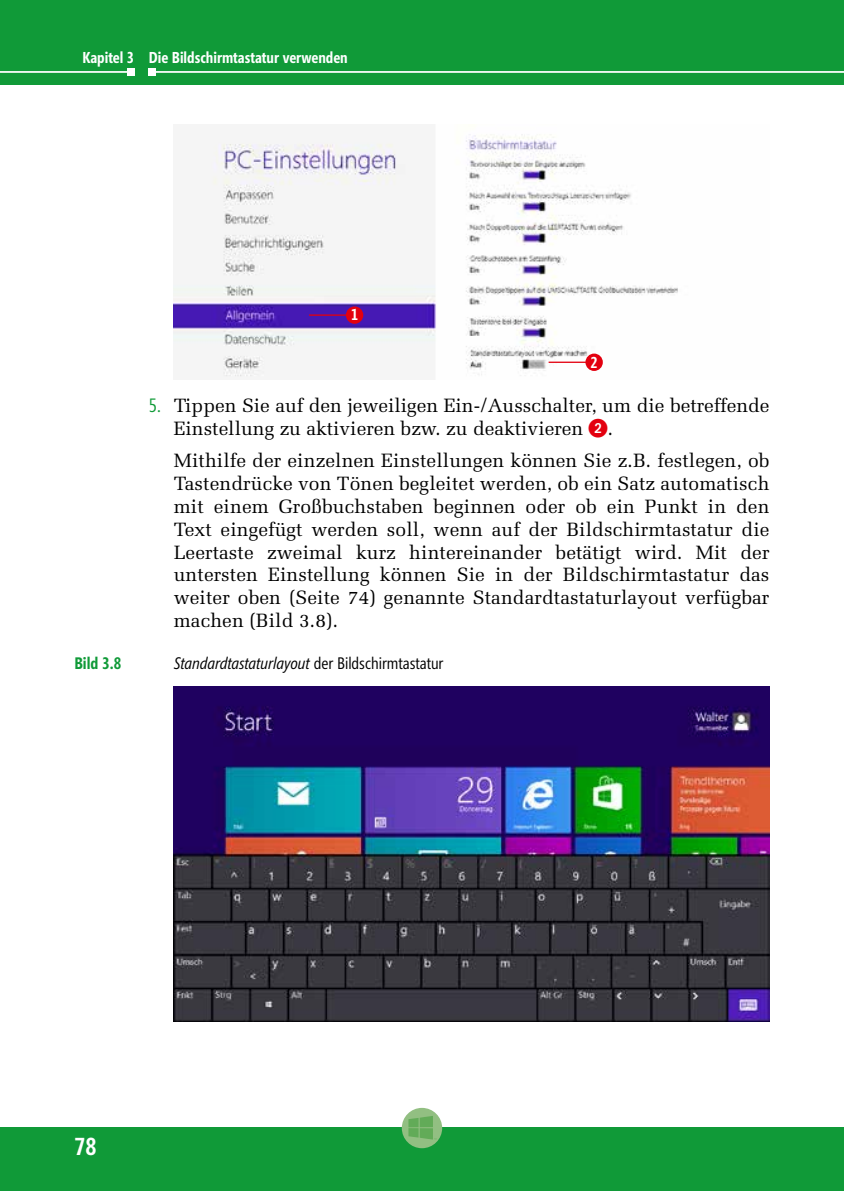
<style>
.page{position:relative;width:844px;height:1191px;background:#fff}
.page>*{position:absolute;margin:0;border:0;box-sizing:border-box;transform-origin:0 0}
.t1{font:700 24.5px "Segoe Condensed";color:#fff}
.t2{font:19.25px/22.8px "Melior";color:#000}
.t3{font:italic 16.62px "Segoe Condensed";color:#000}
.t4{font:700 16.62px "Segoe Condensed";color:#109a38}
.t5{font:700 15.75px "Segoe Condensed";color:#fff}
.s1{font-family:"Segoe Condensed";color:#109a38}
.s2{font-family:"European Pi One";color:#e3000f}
.s3{font-style:normal}
</style>
<div class="page">
<div style="left:0;top:0;width:843px;height:85px;background:#109a38"></div>
<div style="left:0;top:1127px;width:843px;height:64px;background:#109a38"></div>
<hr style="left:0;top:71px;width:130px;height:2px;background:#fff">
<div style="left:127px;top:68px;width:7px;height:7px;background:#fff"></div>
<hr style="left:152px;top:71px;width:691px;height:2px;background:#fff">
<div style="left:149px;top:68px;width:7px;height:7px;background:#fff"></div>
<div style="left:401px;top:1107px;width:41px;height:41px;background:#92bf82;border-radius:50%"></div>
<svg style="left:408px;top:1116px;width:28px;height:23px"></svg>
<img style="left:174px;top:134px;width:504px;height:243px">
<img style="left:174px;top:687px;width:595px;height:334px">
<hr style="left:309px;top:314px;width:39px;height:2px;background:#e3000f">
<div style="left:346px;top:306px;width:17px;height:18px;background:#e3000f;border-radius:50%"></div>
<hr style="left:548px;top:361px;width:39px;height:2px;background:#e3000f">
<div style="left:585px;top:353px;width:17px;height:18px;background:#e3000f;border-radius:50%"></div>
<p class="t5" style="left:82px;top:48px;width:267px">Kapitel 3 Die Bildschirmtastatur verwenden</p>
<p class="t5" style="left:351px;top:306px;width:9px">1</p>
<p class="t5" style="left:590px;top:353px;width:9px">2</p>
<p class="t2" style="left:174px;top:394px;width:597px;text-indent:-25px"><span class="s1">5.</span> Tippen Sie auf den jeweiligen Ein-/Ausschalter, um die betreffende<br>Einstellung zu aktivieren bzw. zu deaktivieren <span class="s2">2</span>.</p>
<p class="t2" style="left:174px;top:449px;width:597px;text-align:justify">Mithilfe der einzelnen Einstellungen können Sie z.B. festlegen, ob Tastendrücke von Tönen begleitet werden, ob ein Satz automatisch mit einem Großbuchstaben beginnen oder ob ein Punkt in den Text eingefügt werden soll, wenn auf der Bildschirmtastatur die Leertaste zweimal kurz hintereinander betätigt wird. Mit der untersten Einstellung können Sie in der Bildschirmtastatur das weiter oben (Seite 74) genannte Standardtastaturlayout verfügbar machen (Bild 3.8).</p>
<p class="t4" style="left:74px;top:653px;width:48px">Bild 3.8</p>
<p class="t3" style="left:174px;top:653px;width:271px">Standardtastaturlayout <span class="s3">der Bildschirmtastatur</span></p>
<p class="t1" style="left:74px;top:1132px;width:23px">78</p>
</div>
